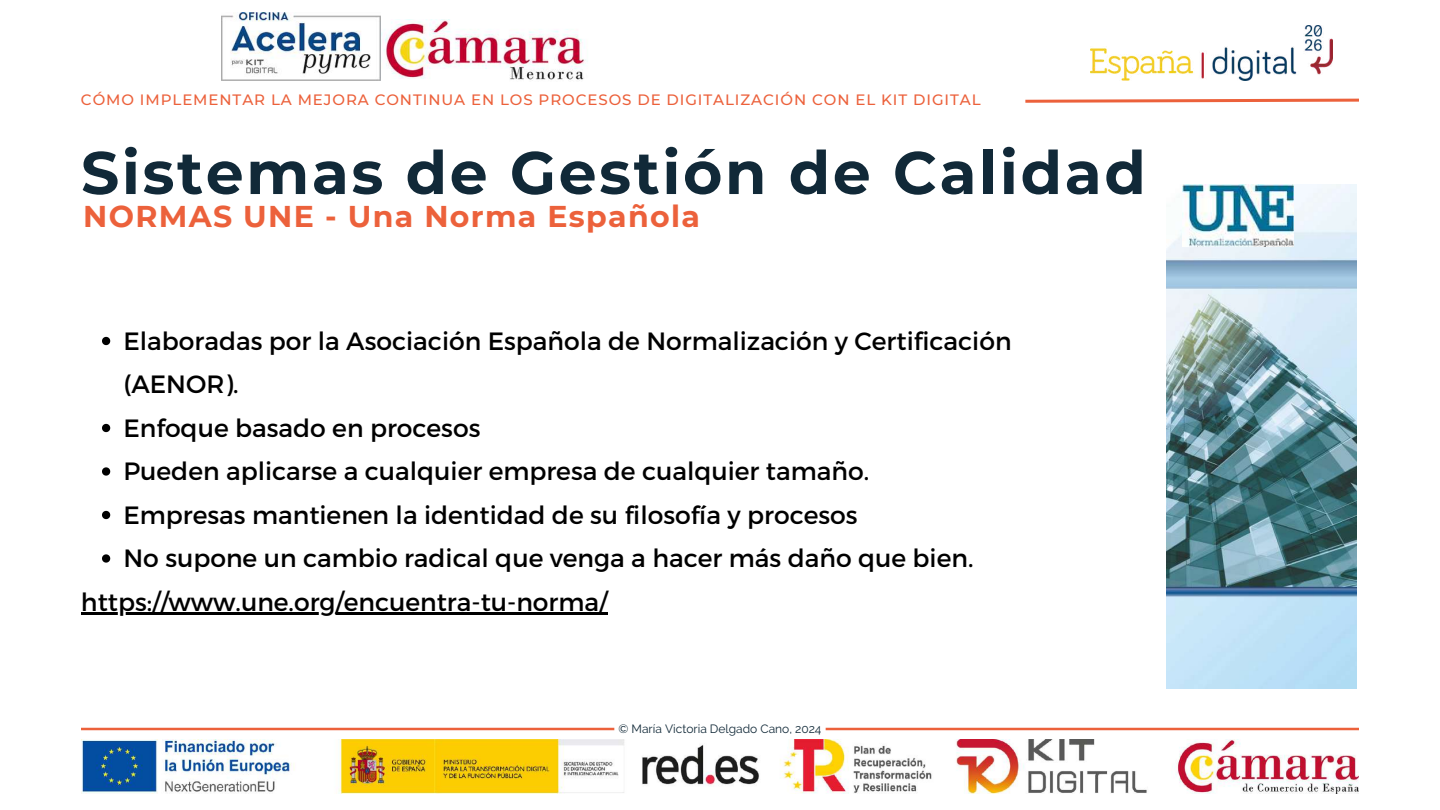
<style>
.page{position:relative;width:1440px;height:810px;background:#fff}
.page>*{position:absolute;margin:0;border:0;box-sizing:border-box;transform-origin:0 0}
.t1{font:700 60px "Montserrat";letter-spacing:.045em;color:#112938}
.t2{font:700 30px "Montserrat";letter-spacing:.045em;color:#ec613b}
.t3{font:25px "Montserrat";color:#000}
.t4{font:500 15px "Montserrat";letter-spacing:.06em;color:#ec613b}
.t5{font:12px "Raleway";color:#112938}
</style>
<div class="page">
<svg style="left:1025px;top:98px;width:334px;height:5px"></svg>
<img style="left:1091px;top:25px;width:242px;height:56px">
<img style="left:222px;top:13px;width:159px;height:68px">
<img style="left:381px;top:20px;width:207px;height:60px">
<svg style="left:81px;top:728px;width:1278px;height:2px"></svg>
<img style="left:81px;top:740px;width:1278px;height:53px">
<svg style="left:102px;top:337px;width:8px;height:8px"></svg>
<svg style="left:102px;top:424px;width:8px;height:8px"></svg>
<svg style="left:102px;top:467px;width:8px;height:9px"></svg>
<svg style="left:102px;top:511px;width:8px;height:8px"></svg>
<svg style="left:102px;top:554px;width:8px;height:9px"></svg>
<hr style="left:81px;top:612px;width:526px;height:2px;background:#000">
<img style="left:1167px;top:184px;width:189px;height:504px">
<img style="left:1183px;top:185px;width:110px;height:62px">
<p class="t4" style="left:81px;top:90px;width:901px">CÓMO IMPLEMENTAR LA MEJORA CONTINUA EN LOS PROCESOS DE DIGITALIZACIÓN CON EL KIT DIGITAL</p>
<h1 class="t1" style="left:81px;top:136px;width:1066px">Sistemas de Gestión de Calidad</h1>
<p class="t2" style="left:83px;top:198px;width:618px">NORMAS UNE - Una Norma Española</p>
<p class="t3" style="left:123px;top:324px;width:890px">Elaboradas por la Asociación Española de Normalización y Certificación</p>
<p class="t3" style="left:123px;top:368px;width:117px">(AENOR).</p>
<p class="t3" style="left:123px;top:411px;width:358px">Enfoque basado en procesos</p>
<p class="t3" style="left:123px;top:455px;width:747px">Pueden aplicarse a cualquier empresa de cualquier tamaño.</p>
<p class="t3" style="left:123px;top:498px;width:736px">Empresas mantienen la identidad de su filosofía y procesos</p>
<p class="t3" style="left:123px;top:542px;width:851px">No supone un cambio radical que venga a hacer más daño que bien.</p>
<p class="t3" style="left:81px;top:585px;width:528px">https://www.une.org/encuentra-tu-norma/</p>
<p class="t5" style="left:618px;top:721px;width:205px">© María Victoria Delgado Cano, 2024</p>
</div>
